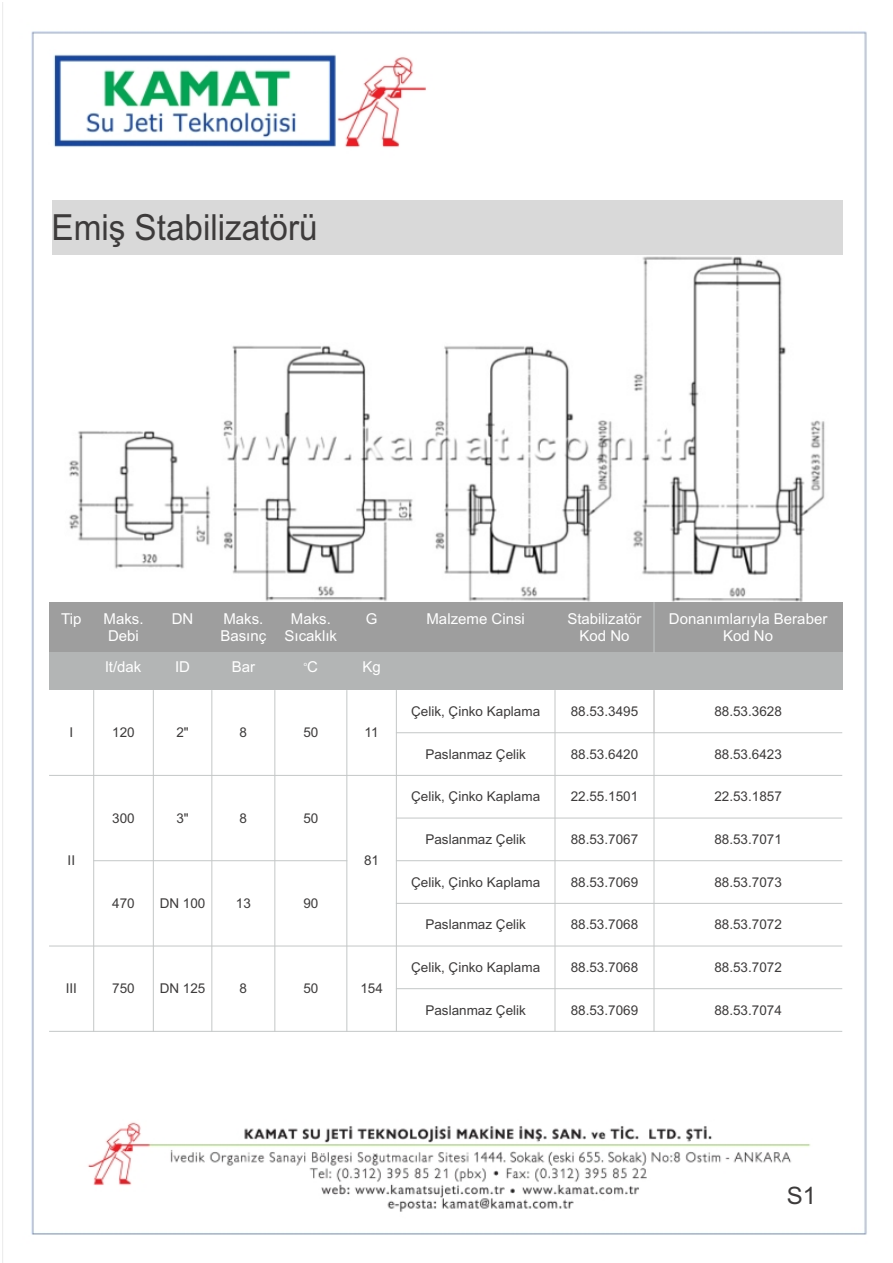
<style>
.page{position:relative;width:893px;height:1263px;background:#fff}
.page>*{position:absolute;margin:0;border:0;box-sizing:border-box;transform-origin:0 0}
.t1{font:36px "Arial";color:#3d3b3b;scale:.92 1}
.t2{font:24px "Arial";color:#3d3b3b}
.t3{font:15px/16.8px "Arial";color:#fff;text-align:center}
.t4{font:13.5px "Arial";color:#3d3b3b}
.t5{font:6px "Arial";color:#fff}
</style>
<div class="page">
<img style="left:2px;top:3px;width:865px;height:1260px">
<img style="left:64px;top:255px;width:768px;height:347px">
<div style="left:49px;top:602px;width:45px;height:51px;background:#9e9e9e"></div>
<div style="left:94px;top:602px;width:59px;height:51px;background:#9e9e9e"></div>
<div style="left:153px;top:602px;width:59px;height:51px;background:#9e9e9e"></div>
<div style="left:212px;top:602px;width:63px;height:51px;background:#9e9e9e"></div>
<div style="left:275px;top:602px;width:72px;height:51px;background:#9e9e9e"></div>
<div style="left:347px;top:602px;width:49px;height:51px;background:#9e9e9e"></div>
<div style="left:396px;top:602px;width:159px;height:51px;background:#9e9e9e"></div>
<div style="left:555px;top:602px;width:99px;height:51px;background:#9e9e9e"></div>
<div style="left:654px;top:602px;width:188px;height:51px;background:#9e9e9e"></div>
<div style="left:49px;top:653px;width:45px;height:37px;background:#b3b5b5"></div>
<div style="left:94px;top:653px;width:59px;height:37px;background:#b3b5b5"></div>
<div style="left:153px;top:653px;width:59px;height:37px;background:#b3b5b5"></div>
<div style="left:212px;top:653px;width:63px;height:37px;background:#b3b5b5"></div>
<div style="left:275px;top:653px;width:72px;height:37px;background:#b3b5b5"></div>
<div style="left:347px;top:653px;width:49px;height:37px;background:#b3b5b5"></div>
<div style="left:396px;top:653px;width:159px;height:37px;background:#b3b5b5"></div>
<div style="left:555px;top:653px;width:99px;height:37px;background:#b3b5b5"></div>
<div style="left:654px;top:653px;width:188px;height:37px;background:#b3b5b5"></div>
<hr style="left:93px;top:690px;width:1px;height:342px;background:#c4c7c7">
<hr style="left:153px;top:690px;width:1px;height:342px;background:#c4c7c7">
<hr style="left:211px;top:690px;width:1px;height:342px;background:#c4c7c7">
<hr style="left:274px;top:690px;width:1px;height:342px;background:#c4c7c7">
<hr style="left:346px;top:690px;width:1px;height:342px;background:#c4c7c7">
<hr style="left:396px;top:690px;width:1px;height:342px;background:#c4c7c7">
<hr style="left:555px;top:690px;width:1px;height:342px;background:#c4c7c7">
<hr style="left:654px;top:732px;width:1px;height:300px;background:#c4c7c7">
<hr style="left:654px;top:690px;width:1px;height:43px;background:#b3b3b3">
<hr style="left:654px;top:602px;width:1px;height:51px;background:#c4c7c7">
<hr style="left:49px;top:1031px;width:793px;height:1px;background:#c4c7c7">
<hr style="left:396px;top:988px;width:446px;height:1px;background:#c4c7c7">
<hr style="left:49px;top:945px;width:793px;height:1px;background:#c4c7c7">
<hr style="left:396px;top:903px;width:446px;height:1px;background:#c4c7c7">
<hr style="left:93px;top:860px;width:254px;height:1px;background:#c4c7c7">
<hr style="left:396px;top:860px;width:446px;height:1px;background:#c4c7c7">
<hr style="left:396px;top:818px;width:446px;height:1px;background:#c4c7c7">
<hr style="left:49px;top:775px;width:793px;height:1px;background:#c4c7c7">
<hr style="left:396px;top:732px;width:446px;height:1px;background:#c4c7c7">
<div style="left:52px;top:200px;width:791px;height:55px;background:#d9d9d9"></div>
<h1 class="t1" style="left:51px;top:214px;width:291px">Emiş Stabilizatörü</h1>
<p class="t3" style="left:61px;top:612px;width:22px">Tip</p>
<p class="t3" style="left:104px;top:612px;width:42px">Maks.<br>Debi</p>
<p class="t3" style="left:172px;top:612px;width:23px">DN</p>
<p class="t3" style="left:220px;top:612px;width:47px;text-align:left">Maks.<br>Basınç</p>
<p class="t3" style="left:285px;top:612px;width:54px">Maks.<br>Sıcaklık</p>
<p class="t3" style="left:366px;top:612px;width:13px">G</p>
<p class="t3" style="left:426px;top:612px;width:100px">Malzeme Cinsi</p>
<p class="t3" style="left:567px;top:612px;width:76px">Stabilizatör<br>Kod No</p>
<p class="t3" style="left:669px;top:612px;width:160px">Donanımlarıyla Beraber<br>Kod No</p>
<p class="t3" style="left:106px;top:659px;width:37px">lt/dak</p>
<p class="t3" style="left:175px;top:659px;width:16px">ID</p>
<p class="t3" style="left:232px;top:659px;width:25px">Bar</p>
<p class="t5" style="left:304px;top:661px;width:5px">o</p>
<p class="t3" style="left:307px;top:659px;width:12px">C</p>
<p class="t3" style="left:362px;top:659px;width:20px">Kg</p>
<p class="t4" style="left:70px;top:728px;width:5px">I</p>
<p class="t4" style="left:112px;top:728px;width:24px">120</p>
<p class="t4" style="left:176px;top:728px;width:14px">2"</p>
<p class="t4" style="left:240px;top:728px;width:9px">8</p>
<p class="t4" style="left:303px;top:728px;width:17px">50</p>
<p class="t4" style="left:365px;top:728px;width:16px">11</p>
<p class="t4" style="left:68px;top:855px;width:9px">II</p>
<p class="t4" style="left:112px;top:813px;width:24px">300</p>
<p class="t4" style="left:176px;top:813px;width:14px">3"</p>
<p class="t4" style="left:240px;top:813px;width:9px">8</p>
<p class="t4" style="left:303px;top:813px;width:17px">50</p>
<p class="t4" style="left:112px;top:898px;width:24px">470</p>
<p class="t4" style="left:160px;top:898px;width:47px">DN 100</p>
<p class="t4" style="left:236px;top:898px;width:17px">13</p>
<p class="t4" style="left:303px;top:898px;width:17px">90</p>
<p class="t4" style="left:364px;top:855px;width:17px">81</p>
<p class="t4" style="left:66px;top:983px;width:13px">III</p>
<p class="t4" style="left:112px;top:983px;width:24px">750</p>
<p class="t4" style="left:160px;top:983px;width:47px">DN 125</p>
<p class="t4" style="left:240px;top:983px;width:9px">8</p>
<p class="t4" style="left:303px;top:983px;width:17px">50</p>
<p class="t4" style="left:360px;top:983px;width:24px">154</p>
<p class="t4" style="left:411px;top:706px;width:131px">Çelik, Çinko Kaplama</p>
<p class="t4" style="left:571px;top:706px;width:69px">88.53.3495</p>
<p class="t4" style="left:714px;top:706px;width:69px">88.53.3628</p>
<p class="t4" style="left:425px;top:749px;width:102px">Paslanmaz Çelik</p>
<p class="t4" style="left:571px;top:749px;width:69px">88.53.6420</p>
<p class="t4" style="left:714px;top:749px;width:69px">88.53.6423</p>
<p class="t4" style="left:411px;top:791px;width:131px">Çelik, Çinko Kaplama</p>
<p class="t4" style="left:571px;top:791px;width:69px">22.55.1501</p>
<p class="t4" style="left:714px;top:791px;width:69px">22.53.1857</p>
<p class="t4" style="left:425px;top:834px;width:102px">Paslanmaz Çelik</p>
<p class="t4" style="left:571px;top:834px;width:69px">88.53.7067</p>
<p class="t4" style="left:714px;top:834px;width:69px">88.53.7071</p>
<p class="t4" style="left:411px;top:877px;width:131px">Çelik, Çinko Kaplama</p>
<p class="t4" style="left:571px;top:877px;width:69px">88.53.7069</p>
<p class="t4" style="left:714px;top:877px;width:69px">88.53.7073</p>
<p class="t4" style="left:425px;top:919px;width:102px">Paslanmaz Çelik</p>
<p class="t4" style="left:571px;top:919px;width:69px">88.53.7068</p>
<p class="t4" style="left:714px;top:919px;width:69px">88.53.7072</p>
<p class="t4" style="left:411px;top:962px;width:131px">Çelik, Çinko Kaplama</p>
<p class="t4" style="left:571px;top:962px;width:69px">88.53.7068</p>
<p class="t4" style="left:714px;top:962px;width:69px">88.53.7072</p>
<p class="t4" style="left:425px;top:1005px;width:102px">Paslanmaz Çelik</p>
<p class="t4" style="left:571px;top:1005px;width:69px">88.53.7069</p>
<p class="t4" style="left:714px;top:1005px;width:69px">88.53.7074</p>
<h2 class="t2" style="left:787px;top:1187px;width:31px">S1</h2>
</div>
